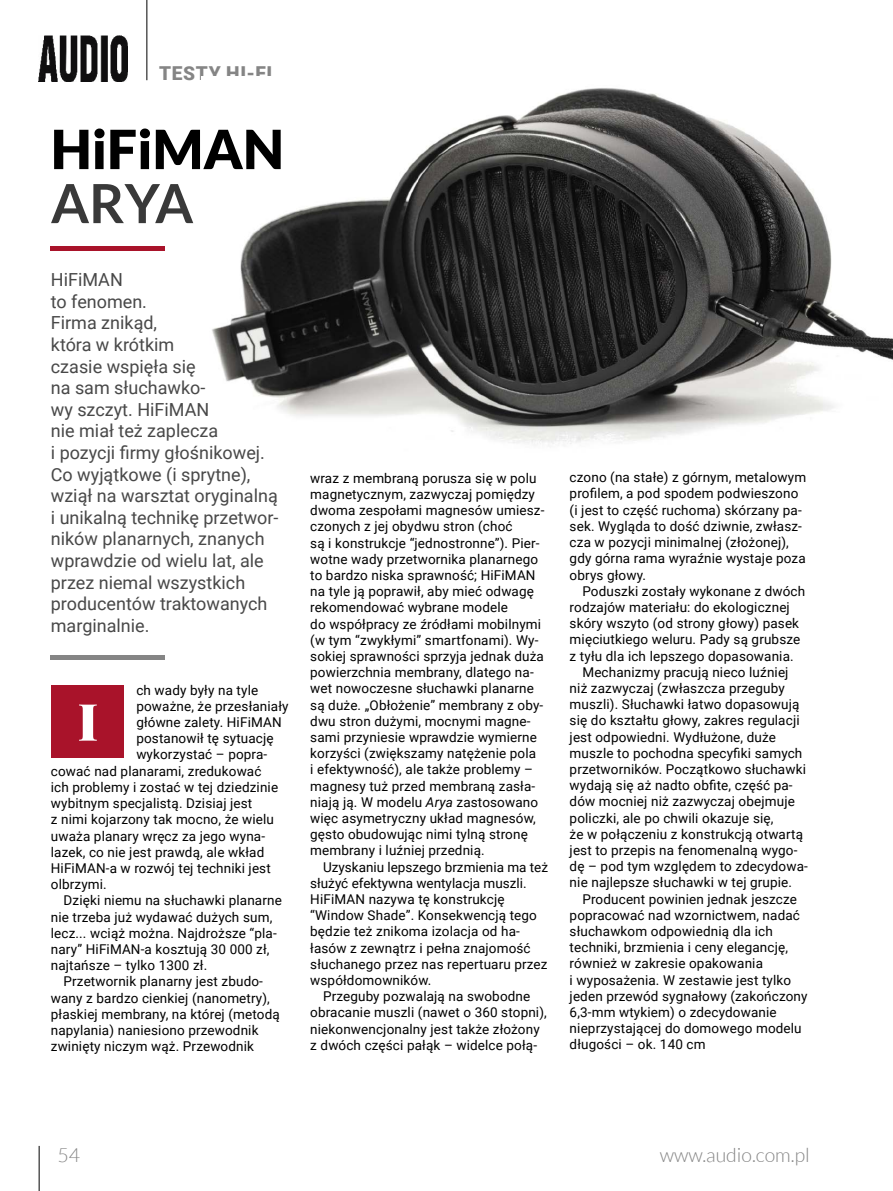
<style>
.page{position:relative;width:893px;height:1191px;background:#fff}
.page>*{position:absolute;margin:0;border:0;box-sizing:border-box;transform-origin:0 0}
.t1{font:900 54px "Lato";color:#000}
.t2{font:700 54px "Lato";color:#393939}
.t3{font:900 51.15px "Playfair Display";color:#fff}
.t4{font:300 19.5px "Lato";color:#858585}
.t5{font:900 19.2px "Roboto";letter-spacing:.035em;color:#858585}
.t6{font:18px/21.6px "Roboto";color:#484848}
.t7{font:13.5px/16.2px "Roboto";letter-spacing:.01em;color:#000}
.s1{font-style:italic}
</style>
<div class="page">
<hr style="left:39px;top:1145px;width:1px;height:46px;background:#000">
<hr style="left:147px;top:0;width:1px;height:80px;background:#000">
<img style="left:39px;top:35px;width:89px;height:46px">
<img style="left:212px;top:88px;width:681px;height:356px">
<hr style="left:51px;top:247px;width:114px;height:4px;background:#a9132a">
<div style="left:51px;top:655px;width:114px;height:5px;background:#858585"></div>
<div style="left:51px;top:685px;width:73px;height:72px;background:#a9132a"></div>
<h3 class="t5" style="left:159px;top:60px;width:115px">TESTY HI-FI</h3>
<h1 class="t1" style="left:51px;top:118px;width:235px">HiFiMAN</h1>
<h1 class="t2" style="left:51px;top:172px;width:144px">ARYA</h1>
<p class="t6" style="left:51px;top:268px;width:229px">HiFiMAN<br>to fenomen.<br>Firma znikąd,<br>która w krótkim<br>czasie wspięła się<br>na sam słuchawko-<br>wy szczyt. HiFiMAN<br>nie miał też zaplecza<br>i pozycji firmy głośnikowej.<br>Co wyjątkowe (i sprytne), wziął na warsztat oryginalną i unikalną technikę przetwor&shy;ników planarnych, znanych wprawdzie od wielu lat, ale przez niemal wszystkich producentów traktowanych marginalnie.</p>
<p class="t7" style="left:136px;top:681px;width:123px">ch wady były na tyle</p>
<p class="t7" style="left:136px;top:697px;width:154px">poważne, że przesłaniały</p>
<p class="t7" style="left:136px;top:713px;width:147px">główne zalety. HiFiMAN</p>
<p class="t7" style="left:136px;top:730px;width:139px">postanowił tę sytuację</p>
<p class="t7" style="left:136px;top:746px;width:132px">wykorzystać – popra-</p>
<p class="t7" style="left:51px;top:762px;width:212px">cować nad planarami, zredukować</p>
<p class="t7" style="left:51px;top:778px;width:229px">ich problemy i zostać w tej dziedzinie</p>
<p class="t7" style="left:51px;top:794px;width:203px">wybitnym specjalistą. Dzisiaj jest</p>
<p class="t7" style="left:51px;top:811px;width:225px">z nimi kojarzony tak mocno, że wielu</p>
<p class="t7" style="left:51px;top:827px;width:216px">uważa planary wręcz za jego wyna-</p>
<p class="t7" style="left:51px;top:843px;width:215px">lazek, co nie jest prawdą, ale wkład</p>
<p class="t7" style="left:51px;top:859px;width:221px">HiFiMAN-a w rozwój tej techniki jest</p>
<p class="t7" style="left:51px;top:875px;width:57px">olbrzymi.</p>
<p class="t7" style="left:64px;top:892px;width:220px">Dzięki niemu na słuchawki planarne</p>
<p class="t7" style="left:51px;top:908px;width:223px">nie trzeba już wydawać dużych sum,</p>
<p class="t7" style="left:51px;top:924px;width:227px">lecz... wciąż można. Najdroższe “pla-</p>
<p class="t7" style="left:51px;top:940px;width:220px">nary” HiFiMAN-a kosztują 30 000 zł,</p>
<p class="t7" style="left:51px;top:956px;width:158px">najtańsze – tylko 1300 zł.</p>
<p class="t7" style="left:64px;top:973px;width:201px">Przetwornik planarny jest zbudo-</p>
<p class="t7" style="left:51px;top:989px;width:221px">wany z bardzo cienkiej (nanometry),</p>
<p class="t7" style="left:51px;top:1005px;width:230px">płaskiej membrany, na której (metodą</p>
<p class="t7" style="left:51px;top:1021px;width:209px">napylania) naniesiono przewodnik</p>
<p class="t7" style="left:51px;top:1037px;width:205px">zwinięty niczym wąż. Przewodnik</p>
<h2 class="t3" style="left:78px;top:681px;width:22px">I</h2>
<p class="t7" style="left:310px;top:469px;width:236px">wraz z membraną porusza się w polu magnetycznym, zazwyczaj pomiędzy dwoma zespołami magnesów umiesz&shy;czonych z jej obydwu stron (choć<br>są i konstrukcje “jednostronne”). Pier&shy;wotne wady przetwornika planarnego to bardzo niska sprawność; HiFiMAN na tyle ją poprawił, aby mieć odwagę rekomendować wybrane modele<br>do współpracy ze źródłami mobilnymi (w tym “zwykłymi” smartfonami). Wy&shy;sokiej sprawności sprzyja jednak duża powierzchnia membrany, dlatego na&shy;wet nowoczesne słuchawki planarne są duże. „Obłożenie” membrany z oby&shy;dwu stron dużymi, mocnymi magne&shy;sami przyniesie wprawdzie wymierne korzyści (zwiększamy natężenie pola<br>i efektywność), ale także problemy – magnesy tuż przed membraną zasła&shy;niają ją. W modelu <span class="s1">Arya</span> zastosowano więc asymetryczny układ magnesów, gęsto obudowując nimi tylną stronę membrany i luźniej przednią.</p>
<p class="t7" style="left:310px;top:858px;width:239px;text-indent:13px">Uzyskaniu lepszego brzmienia ma też służyć efektywna wentylacja muszli.<br>HiFiMAN nazywa tę konstrukcję “Window Shade”. Konsekwencją tego będzie też znikoma izolacja od ha&shy;łasów z zewnątrz i pełna znajomość słuchanego przez nas repertuaru przez współdomowników.</p>
<p class="t7" style="left:310px;top:988px;width:238px;text-indent:13px">Przeguby pozwalają na swobodne obracanie muszli (nawet o 360 stopni), niekonwencjonalny jest także złożony z dwóch części pałąk – widelce połą-</p>
<p class="t7" style="left:570px;top:469px;width:238px">czono (na stałe) z górnym, metalowym profilem, a pod spodem podwieszono (i jest to część ruchoma) skórzany pa&shy;sek. Wygląda to dość dziwnie, zwłasz&shy;cza w pozycji minimalnej (złożonej), gdy górna rama wyraźnie wystaje poza obrys głowy.</p>
<p class="t7" style="left:582px;top:582px;width:224px">Poduszki zostały wykonane z dwóch</p>
<p class="t7" style="left:570px;top:598px;width:222px">rodzajów materiału: do ekologicznej</p>
<p class="t7" style="left:570px;top:614px;width:231px">skóry wszyto (od strony głowy) pasek</p>
<p class="t7" style="left:570px;top:631px;width:232px">mięciutkiego weluru. Pady są grubsze</p>
<p class="t7" style="left:570px;top:647px;width:226px">z tyłu dla ich lepszego dopasowania.</p>
<p class="t7" style="left:582px;top:663px;width:208px">Mechanizmy pracują nieco luźniej</p>
<p class="t7" style="left:570px;top:679px;width:217px">niż zazwyczaj (zwłaszcza przeguby</p>
<p class="t7" style="left:570px;top:695px;width:231px">muszli). Słuchawki łatwo dopasowują</p>
<p class="t7" style="left:570px;top:712px;width:231px">się do kształtu głowy, zakres regulacji</p>
<p class="t7" style="left:570px;top:728px;width:208px">jest odpowiedni. Wydłużone, duże</p>
<p class="t7" style="left:570px;top:744px;width:234px">muszle to pochodna specyfiki samych</p>
<p class="t7" style="left:570px;top:760px;width:238px">przetworników. Początkowo słuchawki</p>
<p class="t7" style="left:570px;top:776px;width:225px">wydają się aż nadto obfite, część pa-</p>
<p class="t7" style="left:570px;top:793px;width:227px">dów mocniej niż zazwyczaj obejmuje</p>
<p class="t7" style="left:570px;top:809px;width:205px">policzki, ale po chwili okazuje się,</p>
<p class="t7" style="left:570px;top:825px;width:235px">że w połączeniu z konstrukcją otwartą</p>
<p class="t7" style="left:570px;top:841px;width:229px">jest to przepis na fenomenalną wygo-</p>
<p class="t7" style="left:570px;top:857px;width:240px">dę – pod tym względem to zdecydowa-</p>
<p class="t7" style="left:570px;top:874px;width:224px">nie najlepsze słuchawki w tej grupie.</p>
<p class="t7" style="left:582px;top:890px;width:216px">Producent powinien jednak jeszcze</p>
<p class="t7" style="left:570px;top:906px;width:232px">popracować nad wzornictwem, nadać</p>
<p class="t7" style="left:570px;top:922px;width:205px">słuchawkom odpowiednią dla ich</p>
<p class="t7" style="left:570px;top:938px;width:220px">techniki, brzmienia i ceny elegancję,</p>
<p class="t7" style="left:570px;top:955px;width:195px">również w zakresie opakowania</p>
<p class="t7" style="left:570px;top:971px;width:223px">i wyposażenia. W zestawie jest tylko</p>
<p class="t7" style="left:570px;top:987px;width:239px">jeden przewód sygnałowy (zakończony</p>
<p class="t7" style="left:570px;top:1003px;width:208px">6,3-mm wtykiem) o zdecydowanie</p>
<p class="t7" style="left:570px;top:1019px;width:234px">nieprzystającej do domowego modelu</p>
<p class="t7" style="left:570px;top:1036px;width:137px">długości – ok. 140 cm</p>
<h3 class="t4" style="left:57px;top:1144px;width:24px">54</h3>
<h3 class="t4" style="left:660px;top:1144px;width:151px">www.audio.com.pl</h3>
</div>
